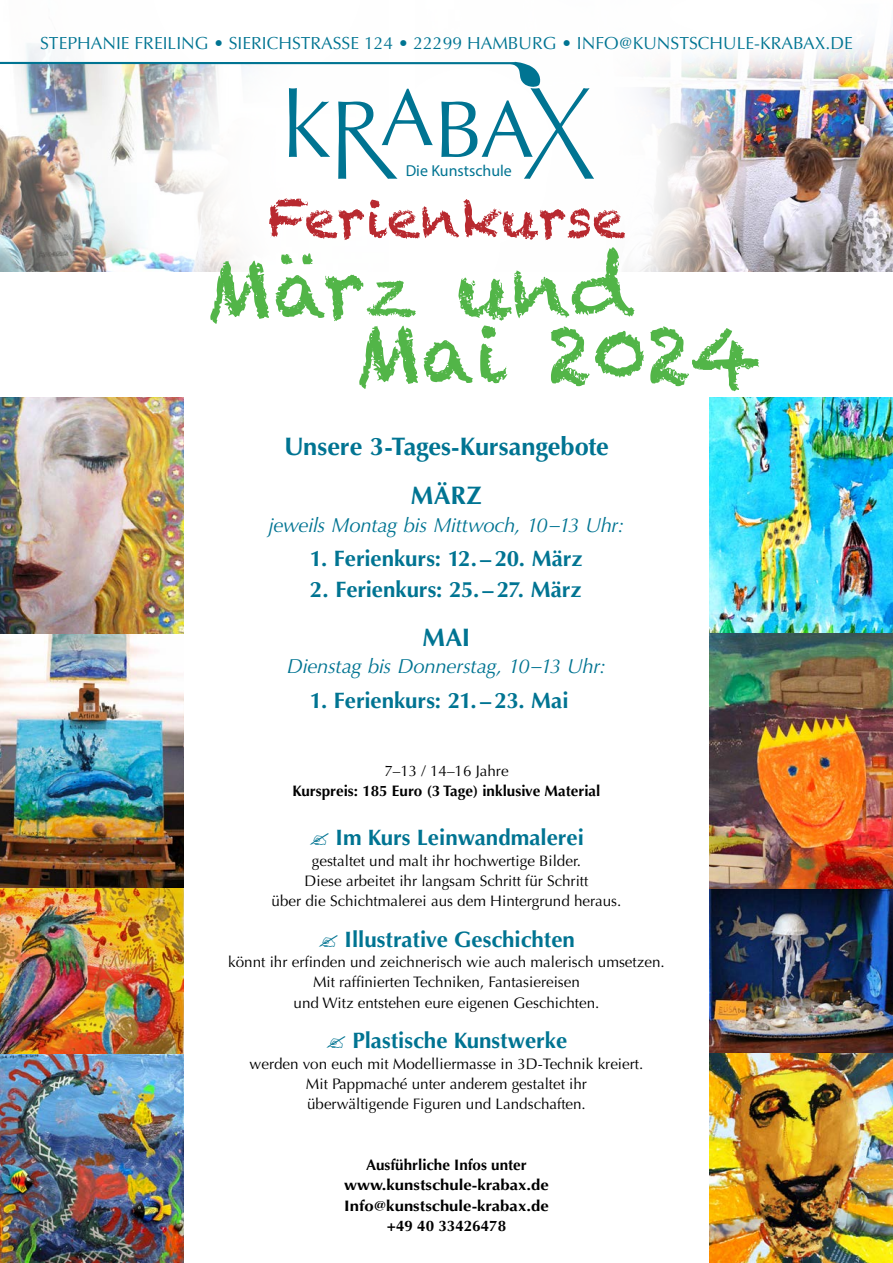
<style>
.page{position:relative;width:893px;height:1263px;background:#fff}
.page>*{position:absolute;margin:0;border:0;box-sizing:border-box;transform-origin:0 0}
.t1{font:79.5px "Chalkduster";color:#52b548}
.t2{font:53.1px "Chalkduster";color:#b8292f}
.t3{font:700 25.35px/49.1px "Optima";letter-spacing:-.005em;color:#007492;text-align:center}
.t4{font:700 22.35px "Optima";color:#007492}
.t5{font:italic 20.25px "Optima";letter-spacing:-.015em;color:#007492}
.t6{font:17.55px "Optima";color:#007492}
.t7{font:15.9px "Myriad Pro";color:#007492}
.t8{font:15.3px/20.2px "Optima";color:#000;text-align:center}
.t9{font:700 15.3px/20.2px "Optima";color:#000;text-align:center}
</style>
<div class="page">
<img style="left:752px;top:89px;width:141px;height:183px">
<img style="left:0;top:64px;width:139px;height:208px">
<img style="left:709px;top:888px;width:184px;height:375px">
<img style="left:0;top:397px;width:184px;height:866px">
<img style="left:709px;top:397px;width:184px;height:236px">
<img style="left:709px;top:633px;width:184px;height:255px">
<img style="left:704px;top:89px;width:48px;height:183px">
<img style="left:704px;top:31px;width:189px;height:58px">
<svg style="left:139px;top:61px;width:377px;height:211px"></svg>
<div style="left:264px;top:137px;width:365px;height:216px;background:#fff"></div>
<hr style="left:0;top:62px;width:514px;height:2px;background:#007492">
<svg style="left:338px;top:89px;width:95px;height:90px"></svg>
<svg style="left:289px;top:88px;width:41px;height:69px"></svg>
<svg style="left:441px;top:62px;width:153px;height:117px"></svg>
<p class="t6" style="left:40px;top:33px;width:814px">STEPHANIE FREILING • SIERICHSTRASSE 124 • 22299 HAMBURG • INFO@KUNSTSCHULE-KRABAX.DE</p>
<p class="t7" style="left:406px;top:161px;width:108px">Die Kunstschule</p>
<h2 class="t2" style="left:268px;top:187px;width:359px">Ferienkurse</h2>
<h1 class="t1" style="left:206px;top:242px;width:428px">März und</h1>
<h1 class="t1" style="left:354px;top:309px;width:409px">Mai 2024</h1>
<h3 class="t3" style="left:284px;top:422px;width:326px">Unsere 3-Tages-Kursangebote<br>MÄRZ</h3>
<h3 class="t5" style="left:269px;top:513px;width:357px">jeweils Montag bis Mittwoch, 10–13 Uhr:</h3>
<h3 class="t4" style="left:310px;top:546px;width:274px">1. Ferienkurs: 12. – 20. März</h3>
<h3 class="t4" style="left:310px;top:576px;width:273px">2. Ferienkurs: 25. – 27. März</h3>
<h3 class="t3" style="left:423px;top:613px;width:49px">MAI</h3>
<h3 class="t5" style="left:287px;top:655px;width:321px">Dienstag bis Donnerstag, 10–13 Uhr:</h3>
<h3 class="t4" style="left:310px;top:688px;width:260px">1. Ferienkurs: 21. – 23. Mai</h3>
<p class="t8" style="left:384px;top:761px;width:126px">7–13 / 14–16 Jahre</p>
<p class="t9" style="left:293px;top:781px;width:309px">Kurspreis: 185 Euro (3 Tage) inklusive Material</p>
<h3 class="t4" style="left:336px;top:825px;width:250px">Im Kurs Leinwandmalerei</h3>
<p class="t8" style="left:272px;top:850px;width:351px">gestaltet und malt ihr hochwertige Bilder.<br>Diese arbeitet ihr langsam Schritt für Schritt<br>über die Schichtmalerei aus dem Hintergrund heraus.</p>
<h3 class="t4" style="left:345px;top:926px;width:232px">Illustrative Geschichten</h3>
<p class="t8" style="left:228px;top:952px;width:438px">könnt ihr erfinden und zeichnerisch wie auch malerisch umsetzen.<br>Mit raffinierten Techniken, Fantasiereisen<br>und Witz entstehen eure eigenen Geschichten.</p>
<h3 class="t4" style="left:352px;top:1028px;width:216px">Plastische Kunstwerke</h3>
<p class="t8" style="left:250px;top:1053px;width:395px">werden von euch mit Modelliermasse in 3D-Technik kreiert.<br>Mit Pappmaché unter anderem gestaltet ihr<br>überwältigende Figuren und Landschaften.</p>
<p class="t9" style="left:344px;top:1155px;width:206px">Ausführliche Infos unter www.kunstschule-krabax.de<br>Info@kunstschule-krabax.de +49 40 33426478</p>
</div>
